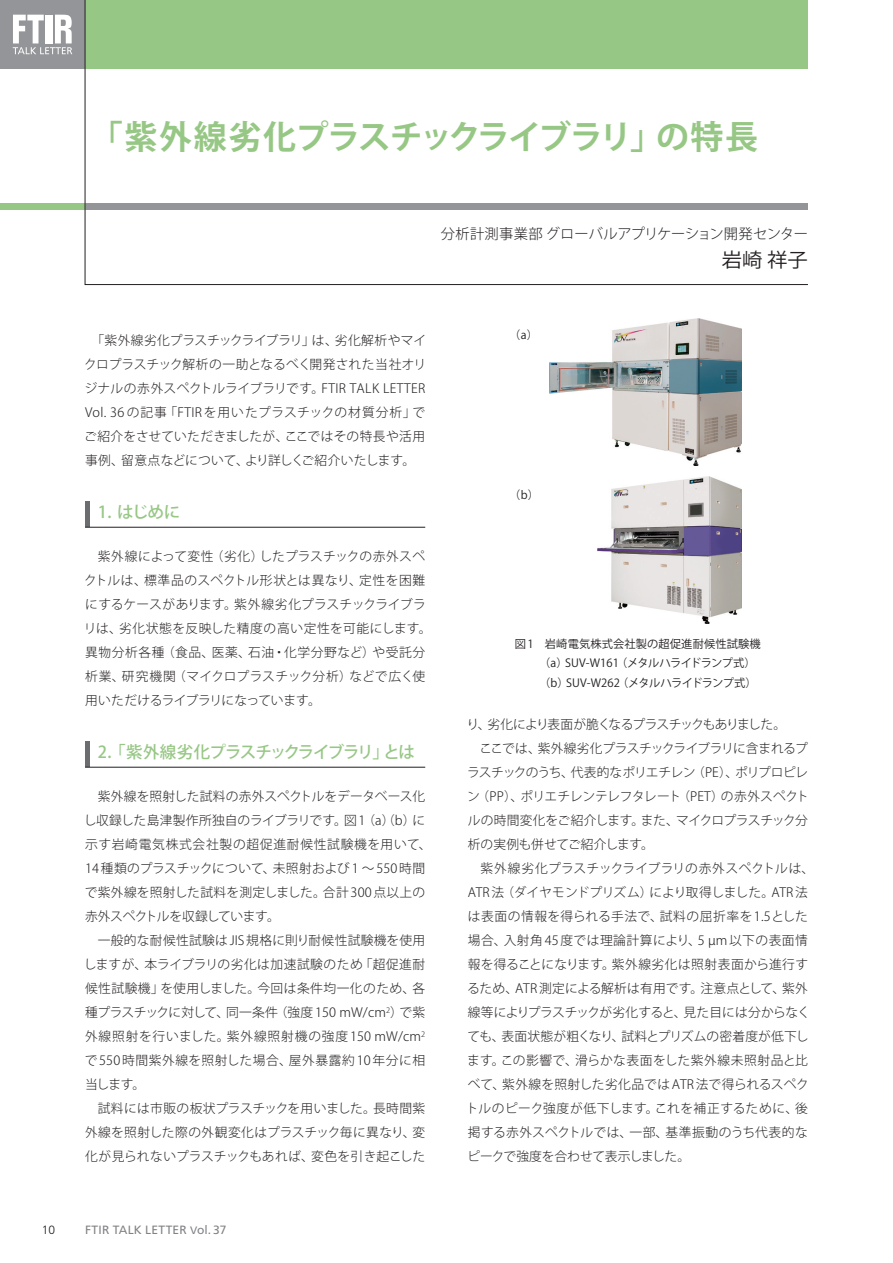
<style>
.page{position:relative;width:893px;height:1263px;background:#fff}
.page>*{position:absolute;margin:0;border:0;box-sizing:border-box;transform-origin:0 0}
.t1{font:700 33px "Koz Go Pr 6 N";letter-spacing:-.03em;color:#97c785}
.t2{font:19.5px "Koz Go Pr 6 N";color:#231f20;scale:1.04 1}
.t3{font:500 16.5px "Koz Go Pr 6 N";letter-spacing:-.055em;color:#97c785}
.t4{font:300 14.25px "Koz Go Pr 6 N";color:#231f20}
.t5{font:300 12.75px/24px "Koz Go Pr 6 N";letter-spacing:.01em;color:#231f20;text-align:justify}
.t6{font:300 12.75px "Koz Go Pr 6 N";letter-spacing:-.03em;color:#231f20}
.t7{font:300 12.75px "Koz Go Pr 6 N";letter-spacing:.035em;color:#231f20}
.t8{font:300 12.75px "Koz Go Pr 6 N";letter-spacing:-.01em;color:#231f20}
.t9{font:300 12.75px "Koz Go Pr 6 N";letter-spacing:-.07em;color:#231f20}
.t10{font:300 12.75px "Koz Go Pr 6 N";letter-spacing:.045em;color:#231f20}
.t11{font:300 12.75px "Koz Go Pr 6 N";letter-spacing:-.02em;color:#231f20}
.t12{font:300 12.75px "Koz Go Pr 6 N";letter-spacing:.04em;color:#231f20}
.t13{font:12px "Frutiger LT Std";letter-spacing:.02em;color:#808285}
.t14{font:300 12px "Frutiger LT Std";color:#231f20}
.t15{font:11.25px/19.5px "Koz Go Pro";letter-spacing:.01em;color:#231f20}
.t16{font:11.25px "Koz Go Pr 6 N";color:#231f20}
.s1{font-size:10.8px}
</style>
<div class="page">
<img style="left:598px;top:477px;width:144px;height:147px">
<img style="left:549px;top:318px;width:193px;height:147px">
<div style="left:0;top:0;width:85px;height:68px;background:#939598"></div>
<div style="left:0;top:203px;width:85px;height:7px;background:#97c785"></div>
<svg style="left:85px;top:0;width:723px;height:285px"></svg>
<svg style="left:13px;top:15px;width:59px;height:39px"></svg>
<hr style="left:85px;top:742px;width:4px;height:25px;background:#6c6d70">
<hr style="left:85px;top:767px;width:340px;height:1px;background:#231f20">
<hr style="left:85px;top:502px;width:4px;height:25px;background:#6c6d70">
<hr style="left:85px;top:527px;width:340px;height:1px;background:#231f20">
<h1 class="t1" style="left:90px;top:119px;width:670px">「紫外線劣化プラスチックライブラリ」の特長</h1>
<p class="t4" style="left:441px;top:226px;width:369px">分析計測事業部 グローバルアプリケーション開発センター</p>
<h2 class="t2" style="left:722px;top:249px;width:84px">岩崎 祥子</h2>
<p class="t5" style="left:84px;top:328px;width:344px;text-indent:7px">「紫外線劣化プラスチックライブラリ」は、劣化解析やマイクロプラスチック解析の一助となるべく開発された当社オリジナルの赤外スペクトルライブラリです。FTIR TALK LETTER Vol. 36 の記事「FTIR を用いたプラスチックの材質分析」でご紹介をさせていただきましたが、ここではその特長や活用事例、留意点などについて、より詳しくご紹介いたします。</p>
<p class="t3" style="left:98px;top:502px;width:84px">1. はじめに</p>
<p class="t5" style="left:84px;top:544px;width:349px;text-align:left;text-indent:14px">紫外線によって変性（劣化）したプラスチックの赤外スペクトルは、標準品のスペクトル形状とは異なり、定性を困難にするケースがあります。紫外線劣化プラスチックライブラリは、劣化状態を反映した精度の高い定性を可能にします。異物分析各種（食品、医薬、石油・化学分野など）や受託分析業、研究機関（マイクロプラスチック分析）などで広く使用いただけるライブラリになっています。</p>
<p class="t3" style="left:98px;top:742px;width:319px">2. 「紫外線劣化プラスチックライブラリ」とは</p>
<p class="t5" style="left:84px;top:784px;width:349px;text-align:left;text-indent:14px">紫外線を照射した試料の赤外スペクトルをデータベース化し収録した島津製作所独自のライブラリです。図 1（a）（b）に示す岩崎電気株式会社製の超促進耐候性試験機を用いて、<br>14 種類のプラスチックについて、未照射および 1 ～550 時間で紫外線を照射した試料を測定しました。合計 300 点以上の赤外スペクトルを収録しています。</p>
<p class="t5" style="left:84px;top:928px;width:343px;text-indent:14px">一般的な耐候性試験は JIS 規格に則り耐候性試験機を使用しますが、本ライブラリの劣化は加速試験のため「超促進耐候性試験機」を使用しました。今回は条件均一化のため、各種プラスチックに対して、同一条件（強度 150 mW/cm<sup>2</sup>）で紫外線照射を行いました。紫外線照射機の強度150 mW/cm<sup>2</sup>で550時間紫外線を照射した場合、屋外暴露約10年分に相当します。</p>
<p class="t5" style="left:85px;top:1096px;width:342px;text-indent:13px">試料には市販の板状プラスチックを用いました。長時間紫外線を照射した際の外観変化はプラスチック毎に異なり、変化が見られないプラスチックもあれば、変色を引き起こした</p>
<p class="t16" style="left:509px;top:328px;width:30px">（a）</p>
<p class="t16" style="left:509px;top:489px;width:31px">（b）</p>
<p class="t15" style="left:539px;top:634px;width:223px;text-indent:-24px">図 1 岩崎電気株式会社製の超促進耐候性試験機（a）SUV-W161（メタルハライドランプ式）（b）SUV-W262（メタルハライドランプ式）</p>
<p class="t9" style="left:466px;top:717px;width:321px">り、劣化により表面が脆くなるプラスチックもありました。</p>
<p class="t6" style="left:480px;top:741px;width:330px">ここでは、紫外線劣化プラスチックライブラリに含まれるプ</p>
<p class="t9" style="left:467px;top:765px;width:342px">ラスチックのうち、代表的なポリエチレン（PE）、ポリプロピレ</p>
<p class="t8" style="left:467px;top:789px;width:343px">ン（PP）、ポリエチレンテレフタレート（PET）の赤外スペクト</p>
<p class="t6" style="left:468px;top:813px;width:342px">ルの時間変化をご紹介します。また、マイクロプラスチック分</p>
<p class="t11" style="left:468px;top:837px;width:188px">析の実例も併せてご紹介します。</p>
<p class="t5" style="left:480px;top:857px;width:335px">紫外線劣化プラスチックライブラリの赤外スペクトルは、</p>
<p class="t8" style="left:468px;top:885px;width:342px">ATR 法（ダイヤモンドプリズム）により取得しました。ATR 法</p>
<p class="t10" style="left:468px;top:909px;width:342px">は表面の情報を得られる手法で、試料の屈折率を1.5とした</p>
<p class="t12" style="left:468px;top:933px;width:342px">場合、入射角45度では理論計算により、5 µm以下の表面情</p>
<p class="t7" style="left:468px;top:957px;width:342px">報を得ることになります。紫外線劣化は照射表面から進行す</p>
<p class="t5" style="left:467px;top:977px;width:342px">るため、ATR 測定による解析は有用です。注意点として、紫外</p>
<p class="t6" style="left:468px;top:1005px;width:344px">線等によりプラスチックが劣化すると、見た目には分からなく</p>
<p class="t5" style="left:467px;top:1025px;width:343px">ても、表面状態が粗くなり、試料とプリズムの密着度が低下し</p>
<p class="t10" style="left:467px;top:1053px;width:342px">ます。この影響で、滑らかな表面をした紫外線未照射品と比</p>
<p class="t5" style="left:468px;top:1073px;width:343px">べて、紫外線を照射した劣化品では ATR 法で得られるスペク</p>
<p class="t7" style="left:466px;top:1101px;width:343px">トルのピーク強度が低下します。これを補正するために、後</p>
<p class="t7" style="left:468px;top:1125px;width:342px">掲する赤外スペクトルでは、一部、基準振動のうち代表的な</p>
<p class="t11" style="left:468px;top:1149px;width:224px">ピークで強度を合わせて表示しました。</p>
<p class="t14" style="left:42px;top:1223px;width:15px">10</p>
<p class="t13" style="left:85px;top:1222px;width:143px">FTIR TALK LETTER <span class="s1">V</span>ol. 37</p>
</div>
